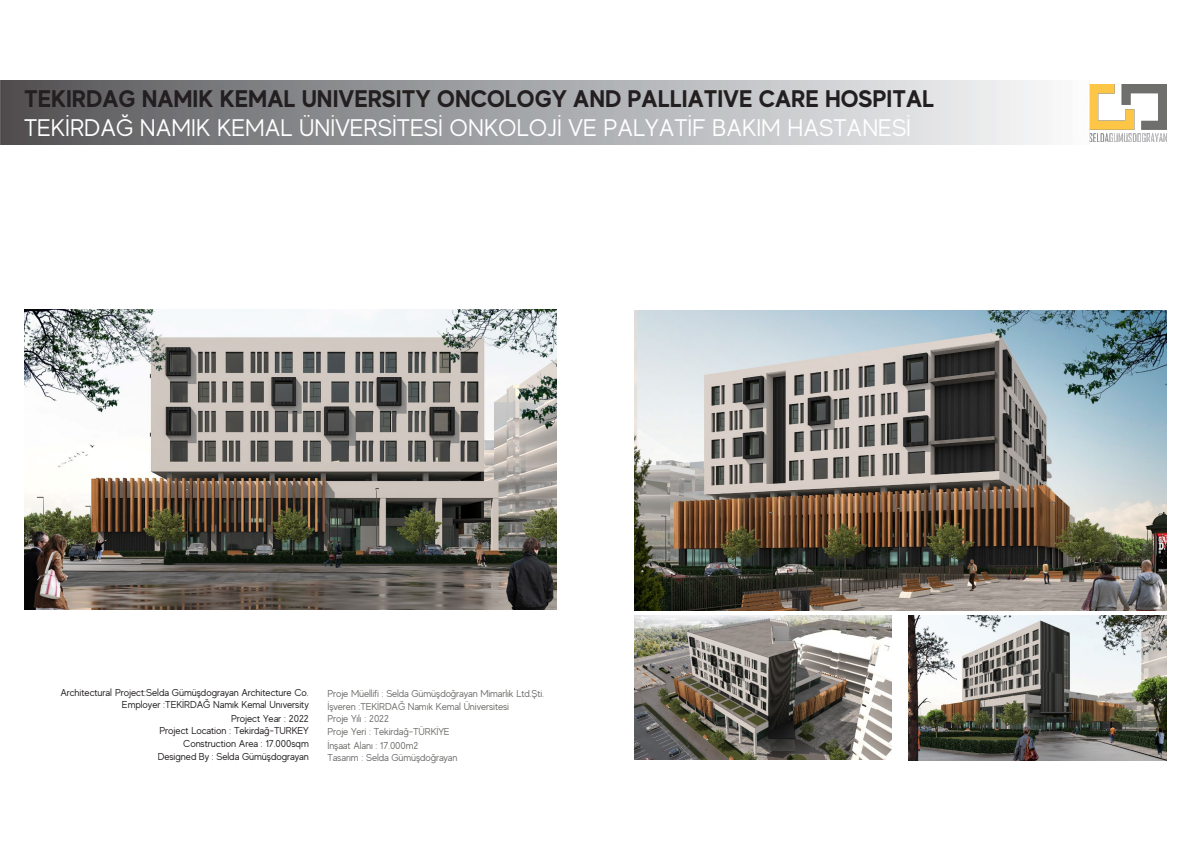
<style>
.page{position:relative;width:1191px;height:842px;background:#fff}
.page>*{position:absolute;margin:0;border:0;box-sizing:border-box;transform-origin:0 0}
.t1{font:24px/28.6px "MADE Evolve Sans";color:#fff}
.t2{font:10px/12px "MADE Evolve Sans";letter-spacing:-.005em;color:#231f20;text-align:right}
.t3{font:10px "MADE Evolve Sans";letter-spacing:-.015em;color:#6e6e6c}
.s1{font-weight:700;color:#231f20}
</style>
<div class="page">
<img style="left:1089px;top:84px;width:77px;height:57px">
<img style="left:635px;top:615px;width:257px;height:145px">
<img style="left:909px;top:615px;width:258px;height:145px">
<img style="left:635px;top:311px;width:532px;height:299px">
<img style="left:24px;top:310px;width:532px;height:299px">
<img style="left:0;top:80px;width:1047px;height:64px">
<h2 class="t1" style="left:24px;top:84px;width:912px"><span class="s1">TEKIRDAG NAMIK KEMAL UNIVERSITY ONCOLOGY AND PALLIATIVE CARE HOSPITAL<br></span>TEKİRDAĞ NAMIK KEMAL ÜNİVERSİTESİ ONKOLOJİ VE PALYATİF BAKIM HASTANESİ</h2>
<p class="t2" style="left:60px;top:687px;width:250px">Architectural Project:Selda Gümüşdograyan Architecture Co.<br>Employer :TEKİRDAĞ Namık Kemal Unıversity</p>
<p class="t2" style="left:231px;top:712px;width:79px">Project Year : 2022</p>
<p class="t2" style="left:159px;top:725px;width:151px">Project Location : Tekirdağ-TURKEY</p>
<p class="t2" style="left:183px;top:738px;width:127px">Construction Area : 17.000sqm</p>
<p class="t2" style="left:158px;top:751px;width:153px">Designed By : Selda Gümüşdograyan</p>
<p class="t3" style="left:327px;top:687px;width:218px">Proje Müellifi : Selda Gümüşdoğrayan Mimarlık Ltd.Şti.</p>
<p class="t3" style="left:327px;top:700px;width:183px">İşveren :TEKİRDAĞ Namık Kemal Üniversitesi</p>
<p class="t3" style="left:327px;top:713px;width:63px">Proje Yılı : 2022</p>
<p class="t3" style="left:327px;top:726px;width:124px">Proje Yeri : Tekirdağ-TÜRKİYE</p>
<p class="t3" style="left:327px;top:739px;width:92px">İnşaat Alanı : 17.000m2</p>
<p class="t3" style="left:327px;top:752px;width:132px">Tasarım : Selda Gümüşdoğrayan</p>
</div>
